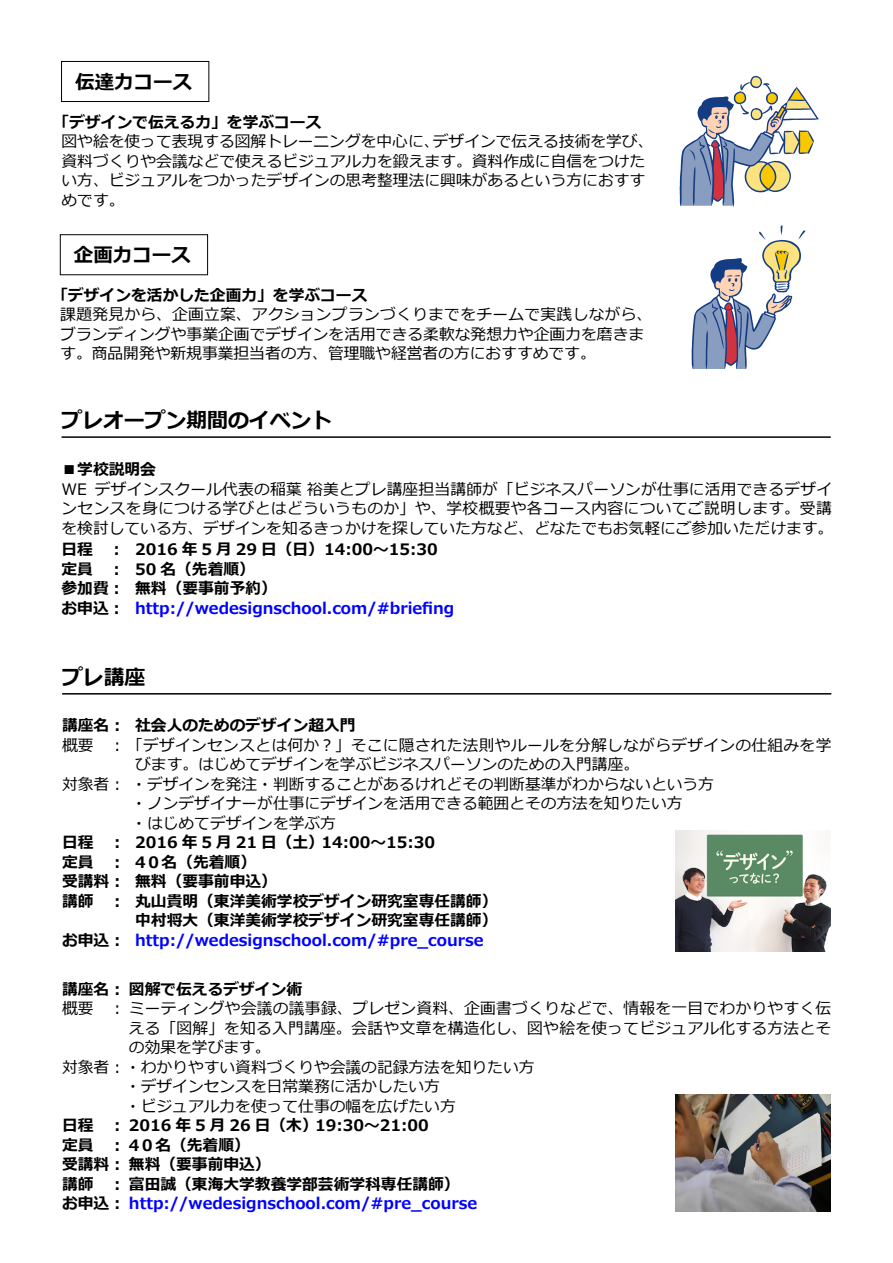
<style>
.page{position:relative;width:893px;height:1263px;background:#fff}
.page>*{position:absolute;margin:0;border:0;box-sizing:border-box;transform-origin:0 0}
.t1{font:700 21px "Meiryo";letter-spacing:-.01em;color:#000}
.t2{font:700 19.5px "Meiryo";color:#000}
.t3{font:15.75px/19.5px "Meiryo";color:#000}
.t4{font:700 15.75px/19.5px "Meiryo";color:#000}
.t5{font:700 15.75px "Meiryo";color:#00f}
.t6{font:15.75px "Meiryo";letter-spacing:.02em;color:#000}
.s1{color:#00f}
</style>
<div class="page">
<img style="left:679px;top:75px;width:141px;height:132px">
<hr style="left:62px;top:436px;width:769px;height:2px;background:#000">
<img style="left:691px;top:225px;width:115px;height:145px">
<div style="left:61px;top:61px;width:148px;height:41px;border:1px solid #000"></div>
<div style="left:60px;top:234px;width:148px;height:41px;border:1px solid #000"></div>
<hr style="left:62px;top:693px;width:769px;height:1px;background:#000">
<img style="left:676px;top:831px;width:155px;height:121px">
<img style="left:676px;top:1095px;width:155px;height:116px">
<p class="t2" style="left:75px;top:68px;width:119px">伝達力コース</p>
<p class="t4" style="left:54px;top:113px;width:269px">「デザインで伝える力」を学ぶコース</p>
<p class="t3" style="left:62px;top:133px;width:593px">図や絵を使って表現する図解トレーニングを中心に、デザインで伝える技術を学び、資料づくりや会議などで使えるビジュアル力を鍛えます。資料作成に自信をつけたい方、ビジュアルをつかったデザインの思考整理法に興味があるという方におすすめです。</p>
<p class="t2" style="left:74px;top:241px;width:118px">企画力コース</p>
<p class="t4" style="left:52px;top:286px;width:317px">「デザインを活かした企画力」を学ぶコース</p>
<p class="t3" style="left:60px;top:306px;width:594px">課題発見から、企画立案、アクションプランづくりまでをチームで実践しながら、ブランディングや事業企画でデザインを活用できる柔軟な発想力や企画力を磨きます。商品開発や新規事業担当者の方、管理職や経営者の方におすすめです。</p>
<h1 class="t1" style="left:62px;top:406px;width:272px">プレオープン期間のイベント</h1>
<p class="t4" style="left:62px;top:461px;width:96px">■学校説明会</p>
<p class="t3" style="left:62px;top:480px;width:773px;text-align:justify">WE デザインスクール代表の稲葉 裕美とプレ講座担当講師が「ビジネスパーソンが仕事に活用できるデザインセンスを身につける学びとはどういうものか」や、学校概要や各コース内容についてご説明します。受講を検討している方、デザインを知るきっかけを探していた方など、どなたでもお気軽にご参加いただけます。</p>
<p class="t4" style="left:62px;top:541px;width:65px;text-align:justify">日程　：定員　：参加費：お申込：</p>
<p class="t4" style="left:135px;top:541px;width:304px">2016 年 5 月 29 日（日）14:00～15:30<br>50 名（先着順）<br>無料（要事前予約）</p>
<p class="t5" style="left:135px;top:597px;width:321px">http://wedesignschool.com/#briefing</p>
<h1 class="t1" style="left:62px;top:662px;width:85px">プレ講座</h1>
<p class="t4" style="left:135px;top:716px;width:222px">社会人のためのデザイン超入門</p>
<p class="t6" style="left:62px;top:734px;width:771px">概要　：「デザインセンスとは何か？」そこに隠された法則やルールを分解しながらデザインの仕組みを学</p>
<p class="t3" style="left:135px;top:755px;width:506px">びます。はじめてデザインを学ぶビジネスパーソンのための入門講座。</p>
<p class="t3" style="left:62px;top:775px;width:653px">対象者：・デザインを発注・判断することがあるけれどその判断基準がわからないという方</p>
<p class="t3" style="left:131px;top:794px;width:553px">・ノンデザイナーが仕事にデザインを活用できる範囲とその方法を知りたい方</p>
<p class="t3" style="left:131px;top:814px;width:206px">・はじめてデザインを学ぶ方</p>
<p class="t4" style="left:135px;top:833px;width:364px">2016 年 5 月 21 日（土）14:00～15:30<br>4０名（先着順）<br>無料（要事前申込）<br>丸山貴明（東洋美術学校デザイン研究室専任講師）中村将大（東洋美術学校デザイン研究室専任講師）</p>
<p class="t5" style="left:135px;top:929px;width:350px">http://wedesignschool.com/#pre_course</p>
<p class="t4" style="left:62px;top:716px;width:64px">講座名：</p>
<p class="t4" style="left:62px;top:833px;width:64px;text-align:justify">日程　：定員　：受講料：講師　：</p>
<p class="t4" style="left:62px;top:931px;width:64px">お申込：</p>
<p class="t4" style="left:62px;top:980px;width:242px">講座名：図解で伝えるデザイン術</p>
<p class="t3" style="left:62px;top:999px;width:771px">概要　：ミーティングや会議の議事録、プレゼン資料、企画書づくりなどで、情報を一目でわかりやすく伝</p>
<p class="t3" style="left:129px;top:1019px;width:704px">える「図解」を知る入門講座。会話や文章を構造化し、図や絵を使ってビジュアル化する方法とそ</p>
<p class="t3" style="left:129px;top:1038px;width:143px">の効果を学びます。</p>
<p class="t3" style="left:62px;top:1058px;width:474px">対象者：・わかりやすい資料づくりや会議の記録方法を知りたい方</p>
<p class="t3" style="left:125px;top:1077px;width:316px">・デザインセンスを日常業務に活かしたい方</p>
<p class="t3" style="left:125px;top:1097px;width:332px">・ビジュアル力を使って仕事の幅を広げたい方</p>
<p class="t4" style="left:62px;top:1116px;width:417px">日程　： 2016 年 5 月 26 日（木）19:30～21:00<br>定員　： 4０名（先着順）<br>受講料：無料（要事前申込）<br>講師　：富田誠（東海大学教養学部芸術学科専任講師）お申込： <span class="s1">http://wedesignschool.com/#pre_course</span></p>
</div>
